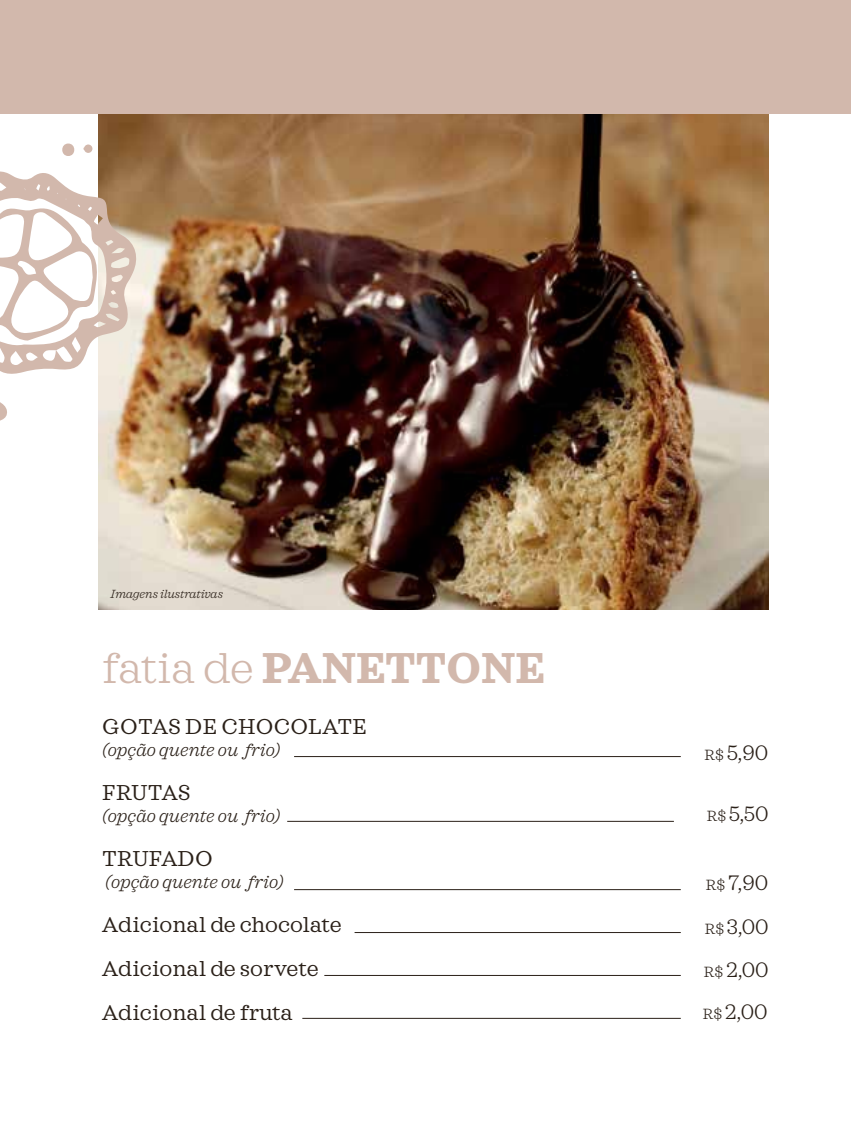
<style>
.page{position:relative;width:851px;height:1134px;background:#fff}
.page>*{position:absolute;margin:0;border:0;box-sizing:border-box;transform-origin:0 0}
.t1{font:700 44px "Sagona";color:#d2b8ac}
.t2{font:22px/44px "Sagona";color:#2a2018}
.t3{font:300 21.4px/44.2px "Sagona";color:#2a2018}
.t4{font:italic 300 18px "Sagona";color:#2a2018}
.t5{font:italic 300 12px "Sagona";color:#2a2018}
.s1{font-weight:300}
.s2{font-size:15px}
</style>
<div class="page">
<img style="left:98px;top:113px;width:670px;height:496px">
<div style="left:0;top:0;width:850px;height:113px;background:#d2b8ac"></div>
<hr style="left:294px;top:756px;width:386px;height:1px;background:#2a2018">
<hr style="left:287px;top:821px;width:386px;height:1px;background:#2a2018">
<hr style="left:294px;top:889px;width:386px;height:1px;background:#2a2018">
<hr style="left:354px;top:932px;width:326px;height:1px;background:#2a2018">
<svg style="left:0;top:170px;width:139px;height:206px"></svg>
<svg style="left:0;top:402px;width:7px;height:19px"></svg>
<svg style="left:83px;top:144px;width:9px;height:9px"></svg>
<svg style="left:62px;top:144px;width:13px;height:12px"></svg>
<hr style="left:324px;top:975px;width:356px;height:1px;background:#2a2018">
<hr style="left:302px;top:1018px;width:378px;height:1px;background:#2a2018">
<p class="t5" style="left:111px;top:587px;width:114px">Imagens ilustrativas</p>
<h1 class="t1" style="left:102px;top:640px;width:445px"><span class="s1">fatia de</span> PANETTONE</h1>
<p class="t2" style="left:102px;top:704px;width:266px">GOTAS DE CHOCOLATE</p>
<p class="t4" style="left:102px;top:739px;width:180px">(opção quente ou frio)</p>
<p class="t2" style="left:102px;top:770px;width:90px">FRUTAS</p>
<p class="t4" style="left:102px;top:805px;width:180px">(opção quente ou frio)</p>
<p class="t2" style="left:102px;top:836px;width:112px">TRUFADO</p>
<p class="t4" style="left:105px;top:871px;width:180px">(opção quente ou frio)</p>
<p class="t2" style="left:102px;top:902px;width:241px">Adicional de chocolate<br>Adicional de sorvete<br>Adicional de fruta</p>
<p class="t3" style="left:704px;top:731px;width:65px"><span class="s2">R$</span> 5,90</p>
<p class="t3" style="left:706px;top:792px;width:63px"><span class="s2">R$</span> 5,50</p>
<p class="t3" style="left:704px;top:860px;width:65px"><span class="s2">R$</span> 7,90<br><span class="s2">R$</span> 3,00</p>
<p class="t3" style="left:703px;top:947px;width:66px"><span class="s2">R$</span> 2,00</p>
<p class="t3" style="left:702px;top:989px;width:66px"><span class="s2">R$</span> 2,00</p>
</div>
